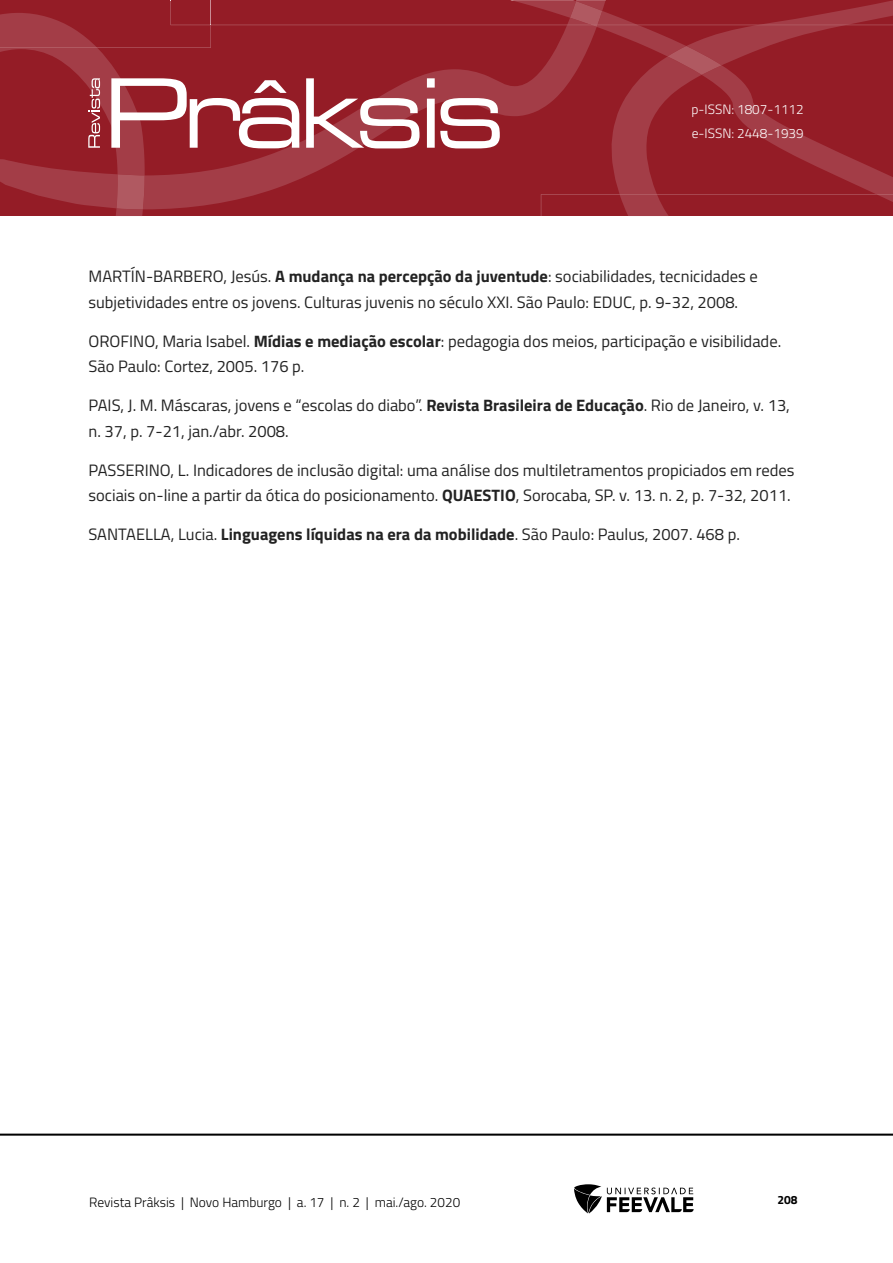
<style>
.page{position:relative;width:893px;height:1263px;background:#fff}
.page>*{position:absolute;margin:0;border:0;box-sizing:border-box;transform-origin:0 0}
.Referências{font:16.5px/25.5px "Titillium Web";color:#222}
.t1{font:300 13.5px "Titillium Web";color:#000}
.t2{font:300 13.5px/24px "Titillium Web";color:#fff}
.t3{font:700 12px "Titillium Web";color:#000}
.s1{font-weight:700}
</style>
<div class="page">
<hr style="left:0;top:1133px;width:893px;height:3px;background:#000">
<svg style="left:574px;top:1184px;width:120px;height:29px"></svg>
<svg style="left:0;top:0;width:893px;height:216px;background:#9c2e38"></svg>
<p class="t2" style="left:691px;top:97px;width:114px">p-ISSN: 1807-1112 e-ISSN: 2448-1939</p>
<p class="Referências" style="left:88px;top:263px;width:671px">MARTÍN-BARBERO, Jesús. <span class="s1">A mudança na percepção da juventude</span>: sociabilidades, tecnicidades e subjetividades entre os jovens. Culturas juvenis no século XXI. São Paulo: EDUC, p. 9-32, 2008.</p>
<p class="Referências" style="left:88px;top:328px;width:694px">OROFINO, Maria Isabel. <span class="s1">Mídias e mediação escolar</span>: pedagogia dos meios, participação e visibilidade.<br>São Paulo: Cortez, 2005. 176 p.</p>
<p class="Referências" style="left:88px;top:392px;width:703px">PAIS, J. M. Máscaras, jovens e “escolas do diabo”. <span class="s1">Revista Brasileira de Educação</span>. Rio de Janeiro, v. 13, n. 37, p. 7-21, jan./abr. 2008.</p>
<p class="Referências" style="left:88px;top:457px;width:708px">PASSERINO, L. Indicadores de inclusão digital: uma análise dos multiletramentos propiciados em redes sociais on-line a partir da ótica do posicionamento. <span class="s1">QUAESTIO</span>, Sorocaba, SP. v. 13. n. 2, p. 7-32, 2011.</p>
<p class="Referências" style="left:88px;top:521px;width:653px">SANTAELLA, Lucia. <span class="s1">Linguagens líquidas na era da mobilidade</span>. São Paulo: Paulus, 2007. 468 p.</p>
<p class="t1" style="left:89px;top:1192px;width:372px">Revista Prâksis | Novo Hamburgo | a. 17 | n. 2 | mai./ago. 2020</p>
<p class="t3" style="left:777px;top:1190px;width:22px">208</p>
</div>
